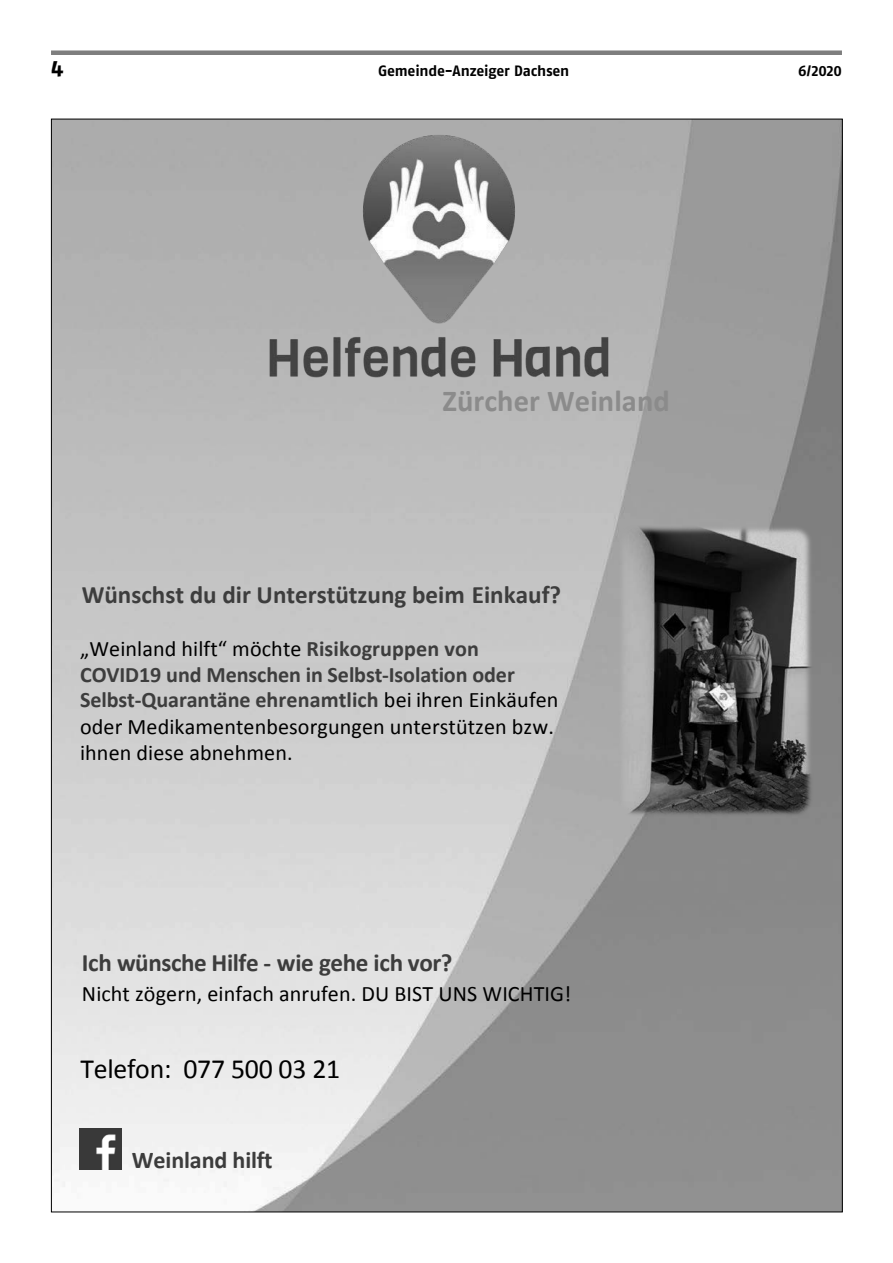
<style>
.page{position:relative;width:893px;height:1263px;background:#fff}
.page>*{position:absolute;margin:0;border:0;box-sizing:border-box;transform-origin:0 0}
.t1{font:700 30.45px "Calibri";letter-spacing:.005em;color:#8b8b8b}
.t2{font:27.75px "Calibri";letter-spacing:-.01em;color:#000}
.t3{font:700 25.05px "Calibri";color:#3d3d3d}
.t4{font:700 24.15px "Calibri";letter-spacing:-.005em;color:#3c3c3c}
.t5{font:22.5px "Fago No Bold Lf";color:#000}
.t6{font:22.05px/26.1px "Calibri";letter-spacing:.005em;color:#000}
.t7{font:15px "Fago No Bold Lf";letter-spacing:-.015em;color:#000}
.s1{font-weight:700;color:#3d3d3d}
</style>
<div class="page">
<div style="left:51px;top:50px;width:791px;height:5px;background:#7e7e7e"></div>
<img style="left:53px;top:121px;width:788px;height:1089px">
<img style="left:616px;top:525px;width:197px;height:293px">
<img style="left:210px;top:121px;width:457px;height:322px">
<img style="left:80px;top:1128px;width:41px;height:42px">
<p class="t5" style="left:51px;top:55px;width:14px">4</p>
<p class="t7" style="left:378px;top:62px;width:193px">Gemeinde-Anzeiger Dachsen</p>
<p class="t7" style="left:798px;top:62px;width:45px">6/2020</p>
<h1 class="t1" style="left:442px;top:381px;width:229px">Zürcher Weinland</h1>
<p class="t3" style="left:82px;top:579px;width:481px">Wünschst du dir Unterstützung beim Einkauf?</p>
<p class="t6" style="left:80px;top:635px;width:480px">„Weinland hilft“ möchte <span class="s1">Risikogruppen von COVID19 und Menschen in Selbst-Isolation oder Selbst-Quarantäne ehrenamtlich</span> bei ihren Einkäufen oder Medikamentenbesorgungen unterstützen bzw. ihnen diese abnehmen.</p>
<p class="t3" style="left:82px;top:946px;width:372px">Ich wünsche Hilfe - wie gehe ich vor?</p>
<p class="t6" style="left:82px;top:981px;width:491px">Nicht zögern, einfach anrufen. DU BIST UNS WICHTIG!</p>
<p class="t2" style="left:80px;top:1051px;width:261px">Telefon: 077 500 03 21</p>
<p class="t4" style="left:132px;top:1144px;width:142px">Weinland hilft</p>
</div>
